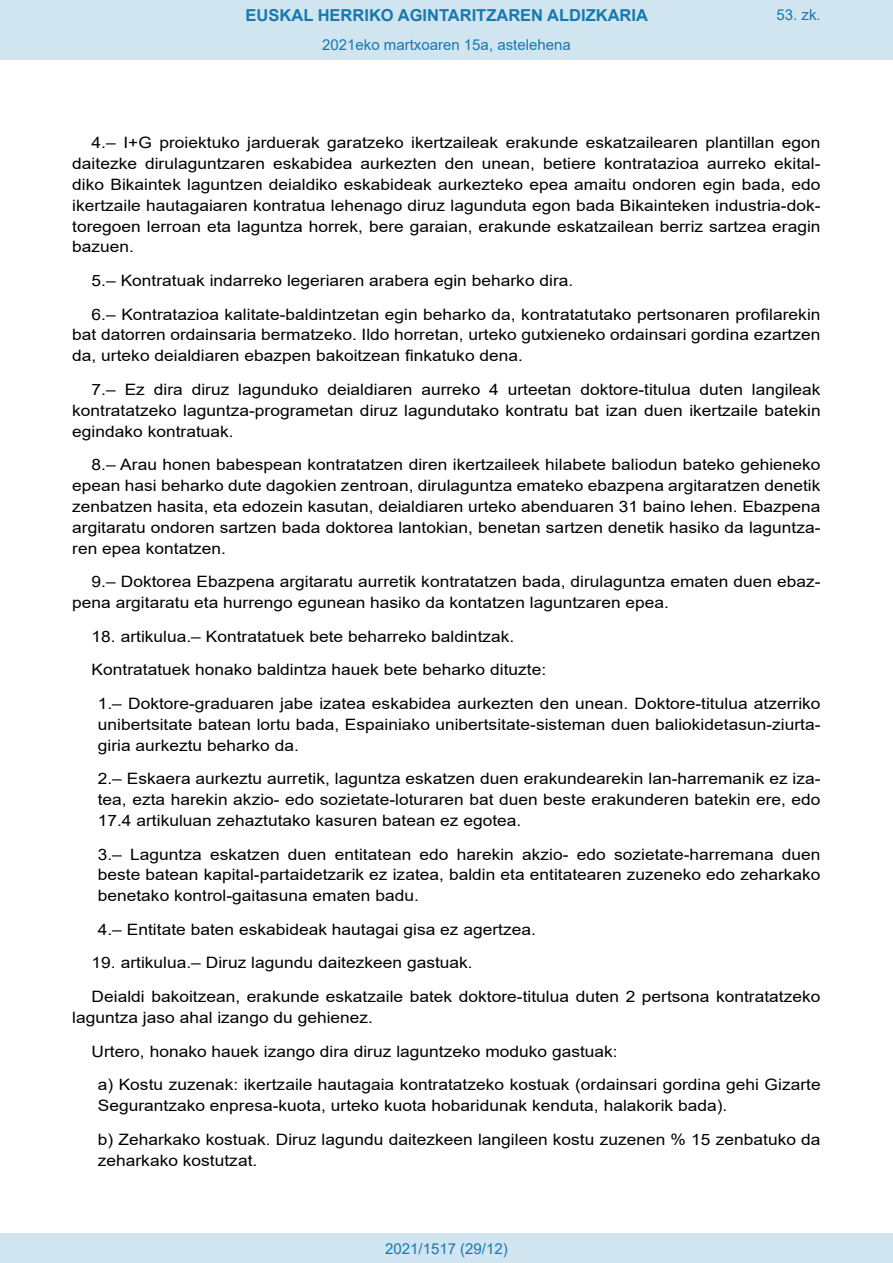
<style>
.page{position:relative;width:893px;height:1263px;background:#fff}
.page>*{position:absolute;margin:0;border:0;box-sizing:border-box;transform-origin:0 0}
.t1{font:700 16.5px "Arial";color:#1879ad}
.BOPVDetalle{font:15.6px/20.9px "Arial";color:#000;text-align:justify;scale:1.11 1}
.BOPVDetalle1{font:15.6px/20.9px "Arial";color:#000;text-align:justify;scale:1.11 1}
.Paginacion_Centro{font:15px "Arial";color:#1879ad}
</style>
<div class="page">
<div style="left:0;top:0;width:893px;height:60px;background:#d0e5f0"></div>
<div style="left:0;top:1233px;width:893px;height:30px;background:#d0e5f0"></div>
<p class="t1" style="left:246px;top:3px;width:404px">EUSKAL HERRIKO AGINTARITZAREN ALDIZKARIA</p>
<p class="Paginacion_Centro" style="left:322px;top:35px;width:250px">2021eko martxoaren 15a, astelehena</p>
<p class="Paginacion_Centro" style="left:776px;top:5px;width:46px">53. zk.</p>
<p class="BOPVDetalle" style="left:72px;top:132px;width:676px;text-indent:19px">4.– I+G proiektuko jarduerak garatzeko ikertzaileak erakunde eskatzailearen plantillan egon daitezke dirulaguntzaren eskabidea aurkezten den unean, betiere kontratazioa aurreko ekital&shy;diko Bikaintek laguntzen deialdiko eskabideak aurkezteko epea amaitu ondoren egin bada, edo ikertzaile hautagaiaren kontratua lehenago diruz lagunduta egon bada Bikainteken industria-dok&shy;toregoen lerroan eta laguntza horrek, bere garaian, erakunde eskatzailean berriz sartzea eragin bazuen.</p>
<p class="BOPVDetalle" style="left:92px;top:270px;width:435px">5.– Kontratuak indarreko legeriaren arabera egin beharko dira.</p>
<p class="BOPVDetalle" style="left:72px;top:304px;width:676px;text-indent:19px">6.– Kontratazioa kalitate-baldintzetan egin beharko da, kontratatutako pertsonaren profilarekin bat datorren ordainsaria bermatzeko. Ildo horretan, urteko gutxieneko ordainsari gordina ezartzen da, urteko deialdiaren ebazpen bakoitzean finkatuko dena.</p>
<p class="BOPVDetalle" style="left:72px;top:379px;width:676px;text-indent:19px">7.– Ez dira diruz lagunduko deialdiaren aurreko 4 urteetan doktore-titulua duten langileak kontratatzeko laguntza-programetan diruz lagundutako kontratu bat izan duen ikertzaile batekin egindako kontratuak.</p>
<p class="BOPVDetalle" style="left:72px;top:454px;width:676px;text-indent:19px">8.– Arau honen babespean kontratatzen diren ikertzaileek hilabete baliodun bateko gehieneko epean hasi beharko dute dagokien zentroan, dirulaguntza emateko ebazpena argitaratzen denetik zenbatzen hasita, eta edozein kasutan, deialdiaren urteko abenduaren 31 baino lehen. Ebazpena argitaratu ondoren sartzen bada doktorea lantokian, benetan sartzen denetik hasiko da laguntza&shy;ren epea kontatzen.</p>
<p class="BOPVDetalle" style="left:72px;top:571px;width:676px;text-indent:19px">9.– Doktorea Ebazpena argitaratu aurretik kontratatzen bada, dirulaguntza ematen duen ebaz&shy;pena argitaratu eta hurrengo egunean hasiko da kontatzen laguntzaren epea.</p>
<p class="BOPVDetalle" style="left:92px;top:626px;width:382px">18. artikulua.– Kontratatuek bete beharreko baldintzak.</p>
<p class="BOPVDetalle" style="left:92px;top:659px;width:411px">Kontratatuek honako baldintza hauek bete beharko dituzte:</p>
<p class="BOPVDetalle1" style="left:98px;top:693px;width:653px">1.– Doktore-graduaren jabe izatea eskabidea aurkezten den unean. Doktore-titulua atzerriko unibertsitate batean lortu bada, Espainiako unibertsitate-sisteman duen baliokidetasun-ziurta&shy;giria aurkeztu beharko da.</p>
<p class="BOPVDetalle1" style="left:98px;top:768px;width:653px">2.– Eskaera aurkeztu aurretik, laguntza eskatzen duen erakundearekin lan-harremanik ez iza&shy;tea, ezta harekin akzio- edo sozietate-loturaren bat duen beste erakunderen batekin ere, edo 17.4 artikuluan zehaztutako kasuren batean ez egotea.</p>
<p class="BOPVDetalle1" style="left:98px;top:843px;width:653px">3.– Laguntza eskatzen duen entitatean edo harekin akzio- edo sozietate-harremana duen beste batean kapital-partaidetzarik ez izatea, baldin eta entitatearen zuzeneko edo zeharkako benetako kontrol-gaitasuna ematen badu.</p>
<p class="BOPVDetalle1" style="left:98px;top:919px;width:396px">4.– Entitate baten eskabideak hautagai gisa ez agertzea.</p>
<p class="BOPVDetalle" style="left:92px;top:952px;width:345px">19. artikulua.– Diruz lagundu daitezkeen gastuak.</p>
<p class="BOPVDetalle" style="left:72px;top:986px;width:676px;text-indent:19px">Deialdi bakoitzean, erakunde eskatzaile batek doktore-titulua duten 2 pertsona kontratatzeko laguntza jaso ahal izango du gehienez.</p>
<p class="BOPVDetalle" style="left:92px;top:1040px;width:475px">Urtero, honako hauek izango dira diruz laguntzeko moduko gastuak:</p>
<p class="BOPVDetalle1" style="left:98px;top:1074px;width:653px">a) Kostu zuzenak: ikertzaile hautagaia kontratatzeko kostuak (ordainsari gordina gehi Gizarte<br>Segurantzako enpresa-kuota, urteko kuota hobaridunak kenduta, halakorik bada).</p>
<p class="BOPVDetalle1" style="left:98px;top:1129px;width:653px">b) Zeharkako kostuak. Diruz lagundu daitezkeen langileen kostu zuzenen % 15 zenbatuko da zeharkako kostutzat.</p>
<p class="Paginacion_Centro" style="left:385px;top:1238px;width:124px">2021/1517 (29/12)</p>
</div>
